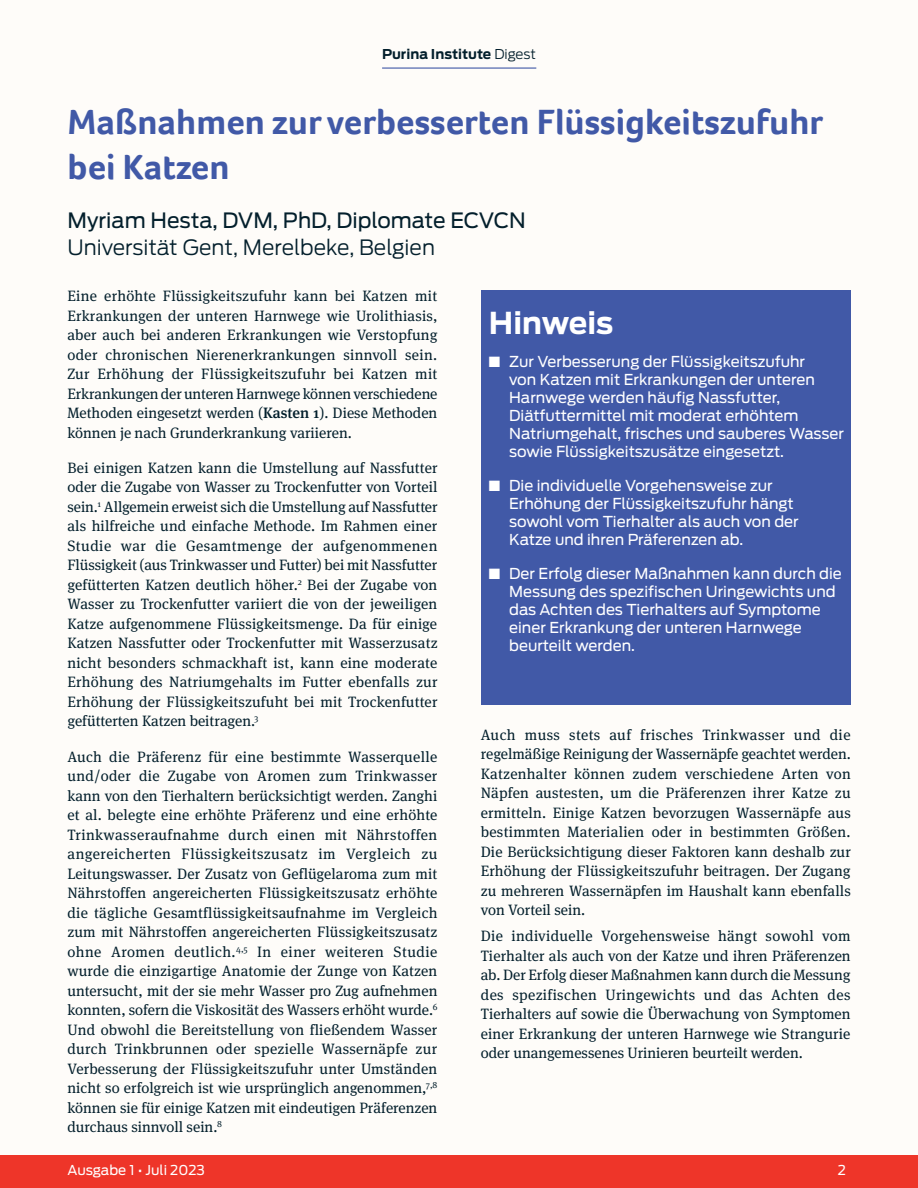
<style>
.page{position:relative;width:918px;height:1188px;background:#fff}
.page>*{position:absolute;margin:0;border:0;box-sizing:border-box;transform-origin:0 0}
.Heads{font:700 36px/45px "Foco";color:#4159a7}
.Body_Text{font:700 30px "Antenna";color:#fff}
.Body_Text-2{font:21px/27px "Antenna";color:#031f2c}
.Body_Text-3{font:15px/19.5px "Meta Serif Pro";color:#031f2c;text-align:justify}
.t1{font:15px/18px "Antenna";color:#fff}
.t2{font:700 13.5px "Antenna";color:#031f2c}
.t3{font:13.5px "Antenna";color:#fff}
.s1{font-weight:300}
.s2{font-weight:500}
</style>
<div class="page">
<div style="left:0;top:0;width:918px;height:1170px;background:#fefcf9"></div>
<hr style="left:382px;top:68px;width:154px;height:1px;background:#4159a7">
<div style="left:0;top:1155px;width:918px;height:33px;background:#ee3529"></div>
<div style="left:481px;top:290px;width:370px;height:414px;background:#4159a7"></div>
<p class="t2" style="left:382px;top:46px;width:155px">Purina Institute <span class="s1">Digest</span></p>
<p class="Heads" style="left:68px;top:99px;width:757px">Maßnahmen zur verbesserten Flüssigkeitszufuhr bei Katzen</p>
<p class="Body_Text-2" style="left:68px;top:207px;width:460px">Myriam Hesta, DVM, PhD, Diplomate ECVCN<br><span class="s1">Universität Gent, Merelbeke, Belgien</span></p>
<p class="Body_Text-3" style="left:68px;top:285px;width:372px">Eine erhöhte Flüssigkeitszufuhr kann bei Katzen mit Erkrankungen der unteren Harnwege wie Urolithiasis, aber auch bei anderen Erkrankungen wie Verstopfung oder chronischen Nierenerkrankungen sinnvoll sein.<br>Zur Erhöhung der Flüssigkeitszufuhr bei Katzen mit Erkrankungen der unteren Harnwege können verschiedene Methoden eingesetzt werden (<span class="s2">Kasten 1</span>). Diese Methoden können je nach Grunderkrankung variieren.</p>
<p class="Body_Text-3" style="left:68px;top:457px;width:372px">Bei einigen Katzen kann die Umstellung auf Nassfutter oder die Zugabe von Wasser zu Trockenfutter von Vorteil sein.<sup>1</sup> Allgemein erweist sich die Umstellung auf Nassfutter als hilfreiche und einfache Methode. Im Rahmen einer Studie war die Gesamtmenge der aufgenommenen Flüssigkeit (aus Trinkwasser und Futter) bei mit Nassfutter gefütterten Katzen deutlich höher.<sup>2</sup> Bei der Zugabe von Wasser zu Trockenfutter variiert die von der jeweiligen Katze aufgenommene Flüssigkeitsmenge. Da für einige Katzen Nassfutter oder Trockenfutter mit Wasserzusatz nicht besonders schmackhaft ist, kann eine moderate Erhöhung des Natriumgehalts im Futter ebenfalls zur Erhöhung der Flüssigkeitszufuht bei mit Trockenfutter gefütterten Katzen beitragen.<sup>3</sup></p>
<p class="Body_Text-3" style="left:68px;top:746px;width:372px">Auch die Präferenz für eine bestimmte Wasserquelle und/oder die Zugabe von Aromen zum Trinkwasser kann von den Tierhaltern berücksichtigt werden. Zanghi et al. belegte eine erhöhte Präferenz und eine erhöhte Trinkwasseraufnahme durch einen mit Nährstoffen angereicherten Flüssigkeitszusatz im Vergleich zu Leitungswasser. Der Zusatz von Geflügelaroma zum mit Nährstoffen angereicherten Flüssigkeitszusatz erhöhte die tägliche Gesamtflüssigkeitsaufnahme im Vergleich zum mit Nährstoffen angereicherten Flüssigkeitszusatz ohne Aromen deutlich.<sup>4,5</sup> In einer weiteren Studie wurde die einzigartige Anatomie der Zunge von Katzen untersucht, mit der sie mehr Wasser pro Zug aufnehmen konnten, sofern die Viskosität des Wassers erhöht wurde.<sup>6<br></sup>Und obwohl die Bereitstellung von fließendem Wasser durch Trinkbrunnen oder spezielle Wassernäpfe zur Verbesserung der Flüssigkeitszufuhr unter Umständen nicht so erfolgreich ist wie ursprünglich angenommen,<sup>7,8 </sup>können sie für einige Katzen mit eindeutigen Präferenzen durchaus sinnvoll sein.<sup>8</sup></p>
<p class="Body_Text" style="left:489px;top:305px;width:126px">Hinweis</p>
<p class="t1" style="left:509px;top:353px;width:337px;text-indent:-20px">■ Zur Verbesserung der Flüssigkeitszufuhr<br>von Katzen mit Erkrankungen der unteren Harnwege werden häufig Nassfutter, Diätfuttermittel mit moderat erhöhtem Natriumgehalt, frisches und sauberes Wasser sowie Flüssigkeitszusätze eingesetzt.</p>
<p class="t1" style="left:509px;top:477px;width:291px;text-indent:-20px">■ Die individuelle Vorgehensweise zur Erhöhung der Flüssigkeitszufuhr hängt sowohl vom Tierhalter als auch von der Katze und ihren Präferenzen ab.</p>
<p class="t1" style="left:509px;top:564px;width:334px;text-indent:-20px">■ Der Erfolg dieser Maßnahmen kann durch die Messung des spezifischen Uringewichts und das Achten des Tierhalters auf Symptome einer Erkrankung der unteren Harnwege beurteilt werden.</p>
<p class="Body_Text-3" style="left:481px;top:724px;width:372px">Auch muss stets auf frisches Trinkwasser und die regelmäßige Reinigung der Wassernäpfe geachtet werden.<br>Katzenhalter können zudem verschiedene Arten von Näpfen austesten, um die Präferenzen ihrer Katze zu ermitteln. Einige Katzen bevorzugen Wassernäpfe aus bestimmten Materialien oder in bestimmten Größen.<br>Die Berücksichtigung dieser Faktoren kann deshalb zur Erhöhung der Flüssigkeitszufuhr beitragen. Der Zugang zu mehreren Wassernäpfen im Haushalt kann ebenfalls von Vorteil sein.</p>
<p class="Body_Text-3" style="left:481px;top:926px;width:371px">Die individuelle Vorgehensweise hängt sowohl vom Tierhalter als auch von der Katze und ihren Präferenzen ab. Der Erfolg dieser Maßnahmen kann durch die Messung des spezifischen Uringewichts und das Achten des Tierhalters auf sowie die Überwachung von Symptomen einer Erkrankung der unteren Harnwege wie Strangurie oder unangemessenes Urinieren beurteilt werden.</p>
<p class="t3" style="left:68px;top:1162px;width:139px">Ausgabe 1 • Juli 2023</p>
<p class="t3" style="left:838px;top:1162px;width:10px">2</p>
</div>
